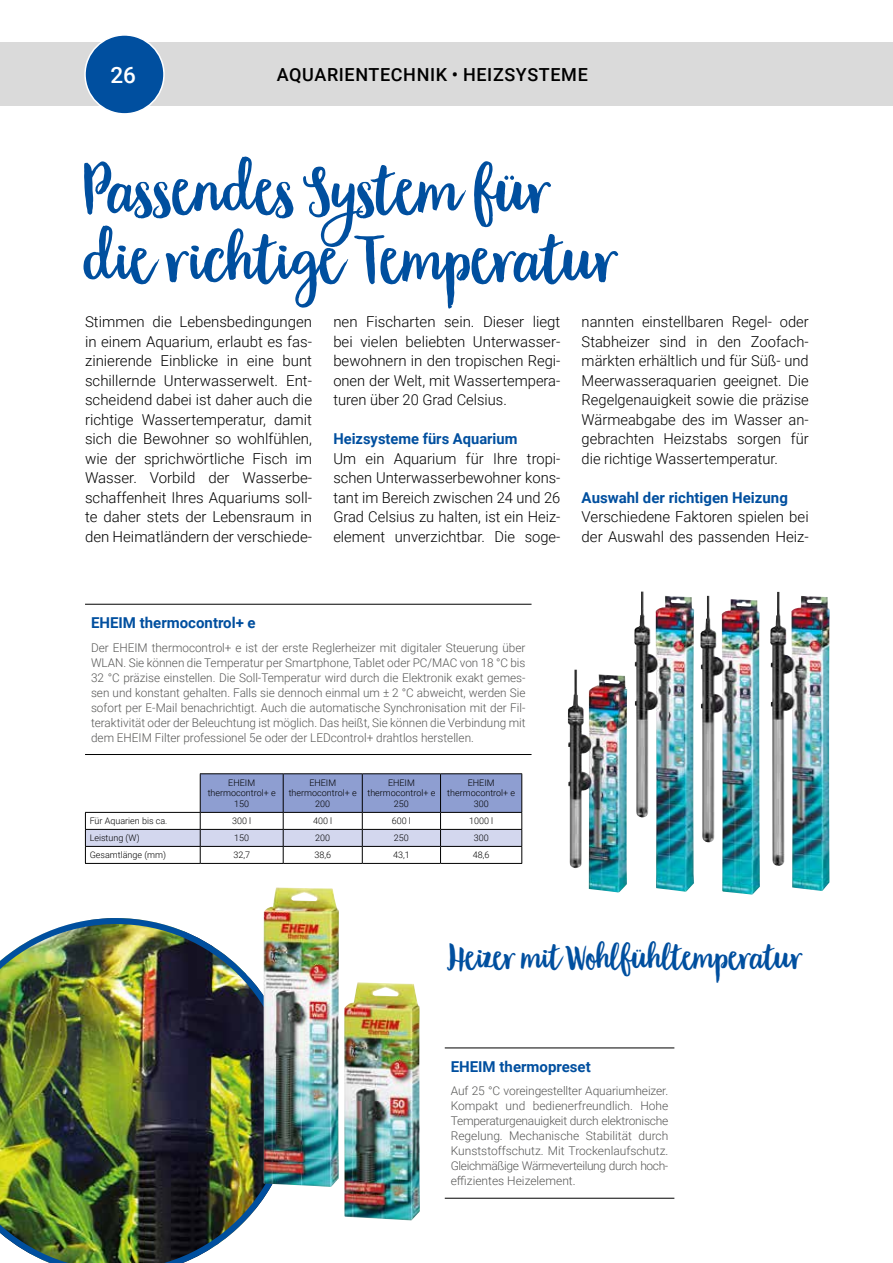
<style>
.page{position:relative;width:893px;height:1263px;background:#fff}
.page>*{position:absolute;margin:0;border:0;box-sizing:border-box;transform-origin:0 0}
.t1{font:72px/69px "Garden Grown";color:#004f9f}
.t2{font:37.5px "Garden Grown";color:#004f9f}
.t3{font:500 22.5px "Roboto";color:#fff}
.t4{font:500 18px "Roboto";letter-spacing:.035em;color:#000}
.t5{font:300 15px/19.5px "Roboto";color:#000;text-align:justify}
.t6{font:700 15px "Roboto";color:#004f9f}
.t7{font:300 12px/15px "Roboto";color:#575756;text-align:justify}
.t8{font:300 9px/10.8px "Roboto";color:#000;text-align:center}
</style>
<div class="page">
<img style="left:0;top:918px;width:271px;height:345px">
<div style="left:0;top:43px;width:893px;height:63px;background:#dadada"></div>
<div style="left:85px;top:35px;width:79px;height:79px;background:#004f9f;border-radius:50%"></div>
<div style="left:84px;top:34px;width:81px;height:81px;border:2px solid #fff;border-radius:50%"></div>
<hr style="left:85px;top:604px;width:446px;height:1px;background:#000">
<hr style="left:85px;top:754px;width:446px;height:1px;background:#000">
<img style="left:264px;top:887px;width:75px;height:300px">
<img style="left:344px;top:982px;width:76px;height:238px">
<hr style="left:445px;top:1047px;width:229px;height:1px;background:#000">
<hr style="left:445px;top:1198px;width:229px;height:1px;background:#000">
<hr style="left:85px;top:863px;width:115px;height:1px;background:#000">
<hr style="left:283px;top:773px;width:79px;height:1px;background:#000">
<hr style="left:362px;top:773px;width:79px;height:1px;background:#000">
<hr style="left:441px;top:773px;width:81px;height:1px;background:#000">
<hr style="left:283px;top:863px;width:79px;height:1px;background:#000">
<hr style="left:362px;top:863px;width:79px;height:1px;background:#000">
<hr style="left:441px;top:863px;width:81px;height:1px;background:#000">
<hr style="left:200px;top:773px;width:83px;height:1px;background:#000">
<svg style="left:85px;top:774px;width:437px;height:89px"></svg>
<hr style="left:200px;top:863px;width:83px;height:1px;background:#000">
<img style="left:568px;top:670px;width:59px;height:222px">
<img style="left:634px;top:592px;width:60px;height:300px">
<img style="left:700px;top:596px;width:60px;height:299px">
<img style="left:770px;top:592px;width:60px;height:299px">
<h3 class="t3" style="left:111px;top:59px;width:27px">26</h3>
<p class="t4" style="left:277px;top:62px;width:313px">AQUARIENTECHNIK • HEIZSYSTEME</p>
<h1 class="t1" style="left:84px;top:152px;width:534px">Passendes System für die richtige Temperatur</h1>
<p class="t5" style="left:85px;top:311px;width:229px">Stimmen die Lebensbedingungen in einem Aquarium, erlaubt es fas&shy;zinierende Einblicke in eine bunt schillernde Unterwasserwelt. Ent&shy;scheidend dabei ist daher auch die richtige Wassertemperatur, damit sich die Bewohner so wohlfühlen, wie der sprichwörtliche Fisch im Wasser. Vorbild der Wasserbe&shy;schaffenheit Ihres Aquariums soll&shy;te daher stets der Lebensraum in den Heimatländern der verschiede-</p>
<p class="t5" style="left:333px;top:311px;width:229px">nen Fischarten sein. Dieser liegt bei vielen beliebten Unterwasser&shy;bewohnern in den tropischen Regi&shy;onen der Welt, mit Wassertempera&shy;turen über 20 Grad Celsius.</p>
<p class="t5" style="left:582px;top:311px;width:229px">nannten einstellbaren Regel- oder Stabheizer sind in den Zoofach&shy;märkten erhältlich und für Süß- und Meerwasseraquarien geeignet. Die Regelgenauigkeit sowie die präzise Wärmeabgabe des im Wasser an&shy;gebrachten Heizstabs sorgen für die richtige Wassertemperatur.</p>
<p class="t6" style="left:582px;top:487px;width:208px">Auswahl der richtigen Heizung</p>
<p class="t5" style="left:582px;top:506px;width:229px">Verschiedene Faktoren spielen bei der Auswahl des passenden Heiz-</p>
<p class="t6" style="left:333px;top:428px;width:186px">Heizsysteme fürs Aquarium</p>
<p class="t5" style="left:333px;top:448px;width:229px">Um ein Aquarium für Ihre tropi&shy;schen Unterwasserbewohner kons&shy;tant im Bereich zwischen 24 und 26<br>Grad Celsius zu halten, ist ein Heiz&shy;element unverzichtbar. Die soge-</p>
<p class="t6" style="left:91px;top:612px;width:166px">EHEIM thermocontrol+ e</p>
<p class="t7" style="left:91px;top:639px;width:436px">Der EHEIM thermocontrol+ e ist der erste Reglerheizer mit digitaler Steuerung über WLAN. Sie können die Temperatur per Smartphone, Tablet oder PC/MAC von 18 °C bis 32 °C präzise einstellen. Die Soll-Temperatur wird durch die Elektronik exakt gemes&shy;sen und konstant gehalten. Falls sie dennoch einmal um ± 2 °C abweicht, werden Sie sofort per E-Mail benachrichtigt. Auch die automatische Synchronisation mit der Fil&shy;teraktivität oder der Beleuchtung ist möglich. Das heißt, Sie können die Verbindung mit dem EHEIM Filter professionel 5e oder der LEDcontrol+ drahtlos herstellen.</p>
<p class="t8" style="left:208px;top:777px;width:69px">EHEIM thermocontrol+ e<br>150</p>
<p class="t8" style="left:289px;top:777px;width:69px">EHEIM thermocontrol+ e<br>200</p>
<p class="t8" style="left:367px;top:777px;width:69px">EHEIM thermocontrol+ e<br>250</p>
<p class="t8" style="left:447px;top:777px;width:69px">EHEIM thermocontrol+ e<br>300</p>
<p class="t8" style="left:90px;top:815px;width:79px">Für Aquarien bis ca.</p>
<p class="t8" style="left:232px;top:815px;width:21px">300 l</p>
<p class="t8" style="left:313px;top:815px;width:21px">400 l</p>
<p class="t8" style="left:392px;top:815px;width:21px">600 l</p>
<p class="t8" style="left:469px;top:815px;width:26px">1000 l</p>
<p class="t8" style="left:90px;top:832px;width:51px">Leistung (W)</p>
<p class="t8" style="left:234px;top:832px;width:16px">150</p>
<p class="t8" style="left:315px;top:832px;width:16px">200</p>
<p class="t8" style="left:394px;top:832px;width:16px">250</p>
<p class="t8" style="left:474px;top:832px;width:16px">300</p>
<p class="t8" style="left:90px;top:849px;width:78px">Gesamtlänge (mm)</p>
<p class="t8" style="left:233px;top:849px;width:18px">32,7</p>
<p class="t8" style="left:314px;top:849px;width:18px">38,6</p>
<p class="t8" style="left:393px;top:849px;width:18px">43,1</p>
<p class="t8" style="left:473px;top:849px;width:18px">48,6</p>
<h2 class="t2" style="left:449px;top:933px;width:354px">Heizer mit Wohlfühltemperatur</h2>
<p class="t6" style="left:451px;top:1056px;width:142px">EHEIM thermopreset</p>
<p class="t7" style="left:451px;top:1083px;width:219px">Auf 25 °C voreingestellter Aquariumheizer.<br>Kompakt und bedienerfreundlich. Hohe Temperaturgenauigkeit durch elektronische Regelung. Mechanische Stabilität durch Kunststoffschutz. Mit Trockenlaufschutz.<br>Gleichmäßige Wärmeverteilung durch hoch&shy;effizientes Heizelement.</p>
</div>
